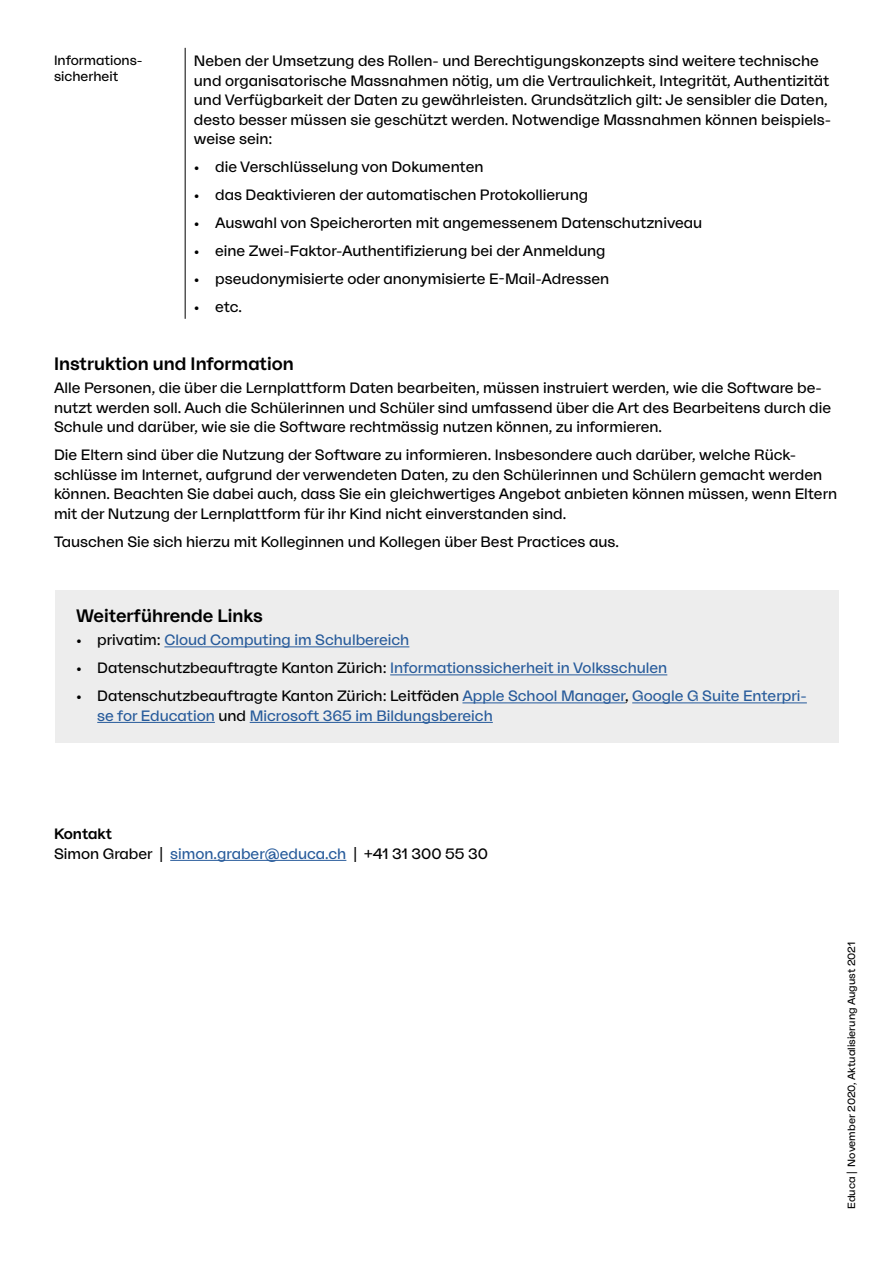
<style>
.page{position:relative;width:893px;height:1263px;background:#fff}
.page>*{position:absolute;margin:0;border:0;box-sizing:border-box;transform-origin:0 0}
.t1{font:500 18px "Educa Sans";color:#000}
.t2{font:15px/19.5px "Educa Sans";color:#000}
.t3{font:15px/19.5px "Educa Sans";color:#275b9b}
.t4{font:13.5px/16.2px "Educa Sans";color:#000}
.t5{font:10.5px "Educa Sans";color:#000}
.s1{color:#000}
.s2{color:#275b9b}
.s3{font-weight:500}
</style>
<div class="page">
<hr style="left:170px;top:860px;width:176px;height:1px;background:#275b9b">
<hr style="left:185px;top:48px;width:1px;height:271px;background:#000">
<div style="left:55px;top:590px;width:783px;height:152px;background:#ededed"></div>
<hr style="left:164px;top:646px;width:245px;height:1px;background:#275b9b">
<hr style="left:390px;top:674px;width:277px;height:1px;background:#275b9b">
<hr style="left:462px;top:702px;width:163px;height:1px;background:#275b9b">
<hr style="left:632px;top:702px;width:175px;height:1px;background:#275b9b">
<hr style="left:97px;top:722px;width:118px;height:1px;background:#275b9b">
<hr style="left:250px;top:722px;width:243px;height:1px;background:#275b9b">
<p class="t4" style="left:54px;top:52px;width:90px">Informations&shy;sicherheit</p>
<p class="t2" style="left:194px;top:51px;width:639px">Neben der Umsetzung des Rollen- und Berechtigungskonzepts sind weitere technische und organisatorische Massnahmen nötig, um die Vertraulichkeit, Integrität, Authentizität und Verfügbarkeit der Daten zu gewährleisten. Grundsätzlich gilt: Je sensibler die Daten, desto besser müssen sie geschützt werden. Notwendige Massnahmen können beispiels&shy;weise sein:</p>
<p class="t2" style="left:194px;top:157px;width:291px">• die Verschlüsselung von Dokumenten</p>
<p class="t2" style="left:194px;top:185px;width:396px">• das Deaktivieren der automatischen Protokollierung</p>
<p class="t2" style="left:194px;top:213px;width:510px">• Auswahl von Speicherorten mit angemessenem Datenschutzniveau</p>
<p class="t2" style="left:194px;top:241px;width:413px">• eine Zwei-Faktor-Authentifizierung bei der Anmeldung</p>
<p class="t2" style="left:194px;top:269px;width:417px">• pseudonymisierte oder anonymisierte E-Mail-Adressen</p>
<p class="t2" style="left:194px;top:297px;width:50px">• etc.</p>
<p class="t1" style="left:54px;top:352px;width:241px">Instruktion und Information</p>
<p class="t2" style="left:54px;top:378px;width:779px">Alle Personen, die über die Lernplattform Daten bearbeiten, müssen instruiert werden, wie die Software be&shy;nutzt werden soll. Auch die Schülerinnen und Schüler sind umfassend über die Art des Bearbeitens durch die<br>Schule und darüber, wie sie die Software rechtmässig nutzen können, zu informieren.</p>
<p class="t2" style="left:54px;top:445px;width:785px">Die Eltern sind über die Nutzung der Software zu informieren. Insbesondere auch darüber, welche Rück&shy;schlüsse im Internet, aufgrund der verwendeten Daten, zu den Schülerinnen und Schülern gemacht werden können. Beachten Sie dabei auch, dass Sie ein gleichwertiges Angebot anbieten können müssen, wenn Eltern mit der Nutzung der Lernplattform für ihr Kind nicht einverstanden sind.</p>
<p class="t2" style="left:54px;top:531px;width:566px">Tauschen Sie sich hierzu mit Kolleginnen und Kollegen über Best Practices aus.</p>
<p class="t1" style="left:76px;top:603px;width:188px">Weiterführende Links</p>
<p class="t3" style="left:76px;top:630px;width:335px"><span class="s1">• privatim:</span> Cloud Computing im Schulbereich</p>
<p class="t2" style="left:76px;top:658px;width:593px">• Datenschutzbeauftragte Kanton Zürich: <span class="s2">Informationssicherheit in Volksschulen</span></p>
<p class="t3" style="left:97px;top:686px;width:711px;text-indent:-21px"><span class="s1">• Datenschutzbeauftragte Kanton Zürich: Leitfäden</span> Apple School Manager<span class="s1">,</span> Google G Suite Enterpri&shy;se for Education <span class="s1">und</span> Microsoft 365 im Bildungsbereich</p>
<p class="t2" style="left:54px;top:824px;width:436px"><span class="s3">Kontakt<br></span>Simon Graber | <span class="s2">simon.graber@educa.ch</span> | +41 31 300 55 30</p>
<p class="t5" style="left:845px;top:1209px;width:269px;rotate:-90deg">Educa | November 2020, Aktualisierung August 2021</p>
</div>
